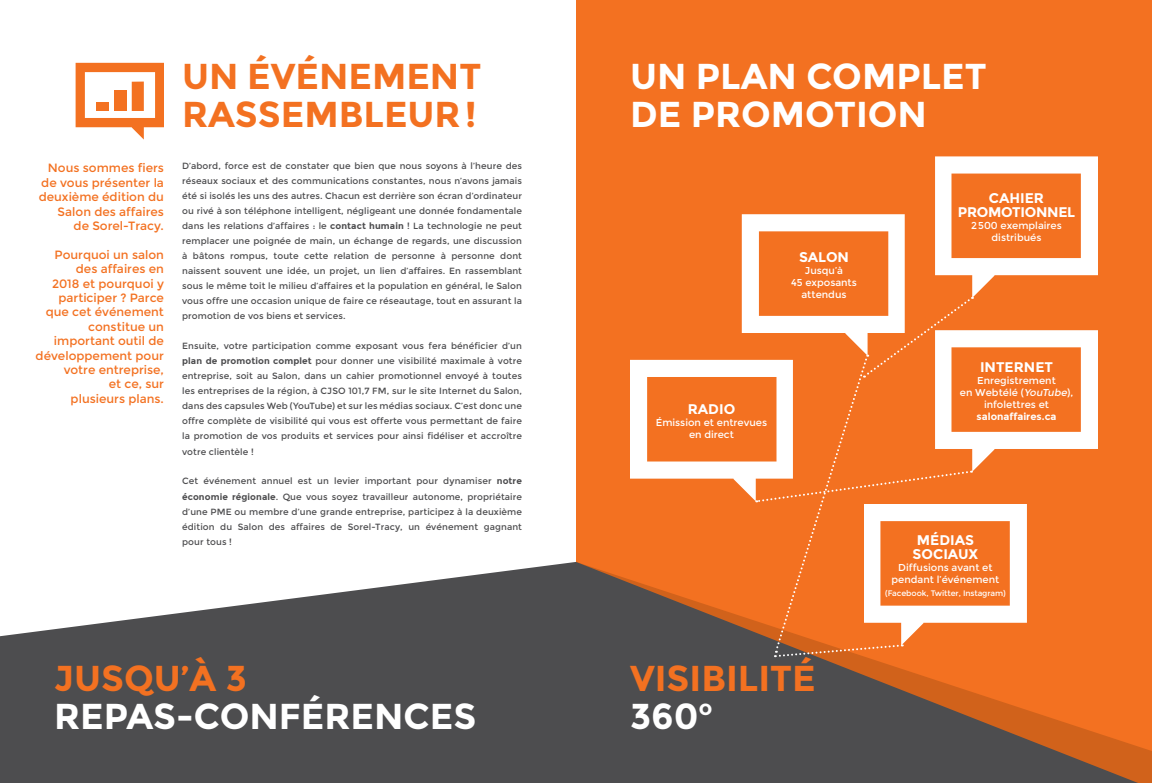
<style>
.page{position:relative;width:1152px;height:783px;background:#fff}
.page>*{position:absolute;margin:0;border:0;box-sizing:border-box;transform-origin:0 0}
.t1{font:700 36px/38px "Montserrat";color:#f37121}
.t2{font:700 36px/38px "Montserrat";color:#fff}
.t3{font:700 14px/14px "Montserrat";color:#fff;text-align:center}
.t4{font:700 14px/14px "Montserrat";letter-spacing:-.02em;color:#fff;text-align:center}
.t5{font:12px/14.4px "Montserrat";color:#f37121;text-align:right}
.t6{font:10px/12px "Montserrat";color:#fff;text-align:center}
.t7{font:700 10px "Montserrat";color:#fff}
.t8{font:9px/15px "Montserrat";letter-spacing:.01em;color:#4d4d4f;text-align:justify}
.t9{font:8px "Montserrat";letter-spacing:-.01em;color:#fff}
.s1{font-weight:700}
.s2{font-style:italic}
.s3{color:#fff}
</style>
<div class="page">
<div style="left:576px;top:0;width:576px;height:783px;background:#f37121"></div>
<svg style="left:0;top:562px;width:1138px;height:221px;fill:#4d4d4f"></svg>
<svg style="left:630px;top:156px;width:468px;height:502px"></svg>
<svg style="left:76px;top:63px;width:88px;height:77px"></svg>
<div style="left:97px;top:102px;width:12px;height:9px;background:#f37121"></div>
<div style="left:132px;top:82px;width:12px;height:29px;background:#f37121"></div>
<div style="left:115px;top:91px;width:12px;height:20px;background:#f37121"></div>
<h3 class="t5" style="left:39px;top:161px;width:127px">Nous sommes fiers de vous présenter la deuxième édition du<br>Salon des affaires<br>de Sorel-Tracy.</h3>
<h3 class="t5" style="left:36px;top:247px;width:130px">Pourquoi un salon des affaires en<br>2018 et pourquoi y participer ? Parce que cet événement constitue un important outil de développement pour votre entreprise,<br>et ce, sur<br>plusieurs plans.</h3>
<h1 class="t1" style="left:182px;top:57px;width:301px">UN ÉVÉNEM ENT<br>RASSEM BLEUR!</h1>
<p class="t8" style="left:182px;top:159px;width:341px">D’abord, force est de constater que bien que nous soyons à l’heure des réseaux sociaux et des communications constantes, nous n’avons jamais été si isolés les uns des autres. Chacun est derrière son écran d’ordinateur ou rivé à son téléphone intelligent, négligeant une donnée fondamentale dans les relations d’affaires : le <span class="s1">contact humain</span> ! La technologie ne peut remplacer une poignée de main, un échange de regards, une discussion à bâtons rompus, toute cette relation de personne à personne dont naissent souvent une idée, un projet, un lien d’affaires. En rassemblant sous le même toit le milieu d’affaires et la population en général, le Salon vous offre une occasion unique de faire ce réseautage, tout en assurant la promotion de vos biens et services.</p>
<p class="t8" style="left:182px;top:339px;width:341px">Ensuite, votre participation comme exposant vous fera bénéficier d’un <span class="s1">plan de promotion complet</span> pour donner une visibilité maximale à votre entreprise, soit au Salon, dans un cahier promotionnel envoyé à toutes les entreprises de la région, à CJSO 101,7 FM, sur le site Internet du Salon, dans des capsules Web (YouTube) et sur les médias sociaux. C’est donc une offre complète de visibilité qui vous est offerte vous permettant de faire la promotion de vos produits et services pour ainsi fidéliser et accroître votre clientèle !</p>
<p class="t8" style="left:182px;top:474px;width:341px">Cet événement annuel est un levier important pour dynamiser <span class="s1">notre économie régionale</span>. Que vous soyez travailleur autonome, propriétaire d’une PME ou membre d’une grande entreprise, participez à la deuxième édition du Salon des affaires de Sorel-Tracy, un événement gagnant pour tous !</p>
<h1 class="t1" style="left:54px;top:659px;width:195px">JUSQU’À 3</h1>
<h1 class="t2" style="left:54px;top:697px;width:168px">REPAS-con</h1>
<h1 class="t2" style="left:279px;top:697px;width:48px">férences</h1>
<h1 class="t2" style="left:630px;top:57px;width:358px">UN PLAN COM PLET<br>DE PROMOTION</h1>
<h2 class="t3" style="left:799px;top:250px;width:51px">SALON</h2>
<p class="t6" style="left:791px;top:265px;width:67px">Jusqu’à<br>45 exposants attendus</p>
<h2 class="t3" style="left:688px;top:402px;width:49px">RADIO</h2>
<p class="t6" style="left:656px;top:416px;width:113px">Émission et entrevues en direct</p>
<h2 class="t4" style="left:958px;top:191px;width:119px">CAHIER<br>PROMOTIONNEL</h2>
<p class="t6" style="left:971px;top:220px;width:92px">2500 exemplaires distribués</p>
<h2 class="t3" style="left:980px;top:360px;width:74px">INTERNET</h2>
<p class="t6" style="left:960px;top:374px;width:115px">Enregistrement<br>en Webtélé (<span class="s2">YouTube</span>), infolettres et</p>
<p class="t7" style="left:977px;top:410px;width:81px">salonaffaires.ca</p>
<h1 class="t1" style="left:630px;top:659px;width:187px">VISIBILITÉ<br><span class="s3">360</span><sup>o</sup></h1>
<h2 class="t3" style="left:913px;top:533px;width:67px">M ÉDIAS<br>SOCIAUX</h2>
<p class="t6" style="left:892px;top:561px;width:109px">Diffusions avant et pendant l’événement</p>
<p class="t9" style="left:885px;top:588px;width:122px">(Facebook, Twitter, Instagram)</p>
</div>
